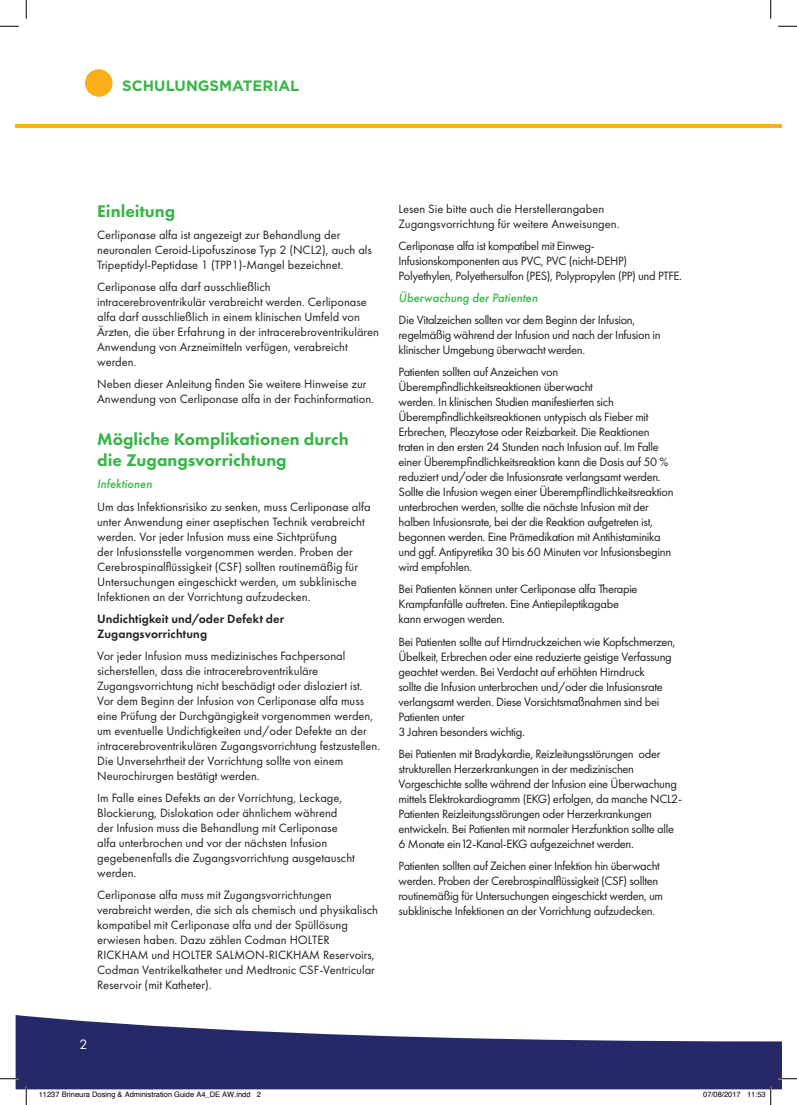
<style>
.page{position:relative;width:797px;height:1105px;background:#fff}
.page>*{position:absolute;margin:0;border:0;box-sizing:border-box;transform-origin:0 0}
.t1{font:800 17.5px/21px "Futura PT";color:#3ab54a}
.t2{font:700 15px "Gotham";color:#3ab54a}
.t3{font:14.12px "Futura PT";color:#fff}
.t4{font:12.5px/15px "Futura PT";letter-spacing:-.025em;color:#231f20}
.t5{font:12.5px/15px "Futura PT";color:#231f20}
.t6{font:600 12.5px/15px "Futura PT";letter-spacing:.01em;color:#231f20}
.t7{font:italic 500 12.5px "Futura PT";color:#3ab54a}
.t8{font:7.5px "Helvetica";color:#000}
</style>
<div class="page">
<hr style="left:16px;top:124px;width:765px;height:4px;background:#faaf18">
<div style="left:85px;top:69px;width:27px;height:28px;background:#faaf18;border-radius:50%"></div>
<svg style="left:16px;top:1015px;width:765px;height:74px;fill:#262967"></svg>
<svg style="left:0;top:25px;width:19px;height:2px"></svg>
<svg style="left:778px;top:25px;width:19px;height:2px"></svg>
<svg style="left:0;top:1078px;width:19px;height:1px"></svg>
<svg style="left:778px;top:1078px;width:19px;height:1px"></svg>
<svg style="left:25px;top:0;width:2px;height:19px"></svg>
<svg style="left:25px;top:1086px;width:2px;height:19px"></svg>
<svg style="left:770px;top:0;width:1px;height:19px"></svg>
<svg style="left:747px;top:1086px;width:24px;height:19px"></svg>
<p class="t2" style="left:122px;top:76px;width:179px">SCHULUNGSMATERIAL</p>
<h1 class="t1" style="left:97px;top:200px;width:80px">Einleitung</h1>
<p class="t5" style="left:97px;top:227px;width:276px">Cerliponase alfa ist angezeigt zur Behandlung der neuronalen Ceroid-Lipofuszinose Typ 2 (NCL2), auch als<br>Tripeptidyl-Peptidase 1 (TPP1)-Mangel bezeichnet.</p>
<p class="t5" style="left:97px;top:279px;width:283px">Cerliponase alfa darf ausschließlich intracerebroventrikulär verabreicht werden. Cerliponase alfa darf ausschließlich in einem klinischen Umfeld von Ärzten, die über Erfahrung in der intracerebroventrikulären Anwendung von Arzneimitteln verfügen, verabreicht werden.</p>
<p class="t5" style="left:97px;top:376px;width:278px">Neben dieser Anleitung finden Sie weitere Hinweise zur<br>Anwendung von Cerliponase alfa in der Fachinformation.</p>
<h1 class="t1" style="left:97px;top:429px;width:253px">Mögliche Komplikationen durch die Zugangsvorrichtung</h1>
<p class="t7" style="left:97px;top:476px;width:56px">Infektionen</p>
<p class="t5" style="left:97px;top:499px;width:275px">Um das Infektionsrisiko zu senken, muss Cerliponase alfa unter Anwendung einer aseptischen Technik verabreicht werden. Vor jeder Infusion muss eine Sichtprüfung<br>der Infusionsstelle vorgenommen werden. Proben der Cerebrospinalflüssigkeit (CSF) sollten routinemäßig für Untersuchungen eingeschickt werden, um subklinische Infektionen an der Vorrichtung aufzudecken.</p>
<p class="t6" style="left:97px;top:611px;width:189px">Undichtigkeit und/oder Defekt der<br>Zugangsvorrichtung</p>
<p class="t5" style="left:97px;top:648px;width:284px">Vor jeder Infusion muss medizinisches Fachpersonal sicherstellen, dass die intracerebroventrikuläre Zugangsvorrichtung nicht beschädigt oder disloziert ist.<br>Vor dem Beginn der Infusion von Cerliponase alfa muss eine Prüfung der Durchgängigkeit vorgenommen werden, um eventuelle Undichtigkeiten und/oder Defekte an der intracerebroventrikulären Zugangsvorrichtung festzustellen.<br>Die Unversehrtheit der Vorrichtung sollte von einem Neurochirurgen bestätigt werden.</p>
<p class="t5" style="left:97px;top:790px;width:259px">Im Falle eines Defekts an der Vorrichtung, Leckage, Blockierung, Dislokation oder ähnlichem während der Infusion muss die Behandlung mit Cerliponase alfa unterbrochen und vor der nächsten Infusion gegebenenfalls die Zugangsvorrichtung ausgetauscht werden.</p>
<p class="t5" style="left:97px;top:887px;width:282px">Cerliponase alfa muss mit Zugangsvorrichtungen verabreicht werden, die sich als chemisch und physikalisch kompatibel mit Cerliponase alfa und der Spüllösung erwiesen haben. Dazu zählen Codman HOLTER RICKHAM und HOLTER SALMON-RICKHAM Reservoirs, Codman Ventrikelkatheter und Medtronic CSF-Ventricular Reservoir (mit Katheter).</p>
<p class="t5" style="left:398px;top:201px;width:222px">Lesen Sie bitte auch die Herstellerangaben<br>Zugangsvorrichtung für weitere Anweisungen.</p>
<p class="t4" style="left:398px;top:238px;width:285px">Cerliponase alfa ist kompatibel mit Einweg-<br>Infusionskomponenten aus PVC, PVC (nicht-DEHP)<br>Polyethylen, Polyethersulfon (PES), Polypropylen (PP) und PTFE.</p>
<p class="t7" style="left:398px;top:290px;width:141px">Überwachung der Patienten</p>
<p class="t4" style="left:398px;top:312px;width:264px">Die Vitalzeichen sollten vor dem Beginn der Infusion, regelmäßig während der Infusion und nach der Infusion in klinischer Umgebung überwacht werden.</p>
<p class="t4" style="left:398px;top:365px;width:276px">Patienten sollten auf Anzeichen von Überempfindlichkeitsreaktionen überwacht<br>werden. In klinischen Studien manifestierten sich Überempfindlichkeitsreaktionen untypisch als Fieber mit Erbrechen, Pleozytose oder Reizbarkeit. Die Reaktionen traten in den ersten 24 Stunden nach Infusion auf. Im Falle einer Überempfindlichkeitsreaktion kann die Dosis auf 50 % reduziert und/oder die Infusionsrate verlangsamt werden.<br>Sollte die Infusion wegen einer Überempflindlichkeitsreaktion unterbrochen werden, sollte die nächste Infusion mit der halben Infusionsrate, bei der die Reaktion aufgetreten ist, begonnen werden. Eine Prämedikation mit Antihistaminika und ggf. Antipyretika 30 bis 60 Minuten vor Infusionsbeginn wird empfohlen.</p>
<p class="t4" style="left:398px;top:582px;width:241px">Bei Patienten können unter Cerliponase alfa Therapie<br>Krampfanfälle auftreten. Eine Antiepileptikagabe kann erwogen werden.</p>
<p class="t4" style="left:398px;top:634px;width:279px">Bei Patienten sollte auf Hirndruckzeichen wie Kopfschmerzen, Übelkeit, Erbrechen oder eine reduzierte geistige Verfassung geachtet werden. Bei Verdacht auf erhöhten Hirndruck<br>sollte die Infusion unterbrochen und/oder die Infusionsrate verlangsamt werden. Diese Vorsichtsmaßnahmen sind bei Patienten unter<br>3 Jahren besonders wichtig.</p>
<p class="t4" style="left:398px;top:746px;width:285px">Bei Patienten mit Bradykardie, Reizleitungsstörungen oder strukturellen Herzerkrankungen in der medizinischen Vorgeschichte sollte während der Infusion eine Überwachung mittels Elektrokardiogramm (EKG) erfolgen, da manche NCL2- Patienten Reizleitungsstörungen oder Herzerkrankungen entwickeln. Bei Patienten mit normaler Herzfunktion sollte alle 6 Monate ein12-Kanal-EKG aufgezeichnet werden.</p>
<p class="t4" style="left:398px;top:858px;width:266px">Patienten sollten auf Zeichen einer Infektion hin überwacht werden. Proben der Cerebrospinalflüssigkeit (CSF) sollten routinemäßig für Untersuchungen eingeschickt werden, um subklinische Infektionen an der Vorrichtung aufzudecken.</p>
<p class="t3" style="left:79px;top:1036px;width:10px">2</p>
<p class="t8" style="left:39px;top:1089px;width:224px">11237 Brineura Dosing &amp; Administration Guide A4_DE AW.indd 2</p>
<p class="t8" style="left:703px;top:1089px;width:64px">07/08/2017 11:53</p>
</div>
